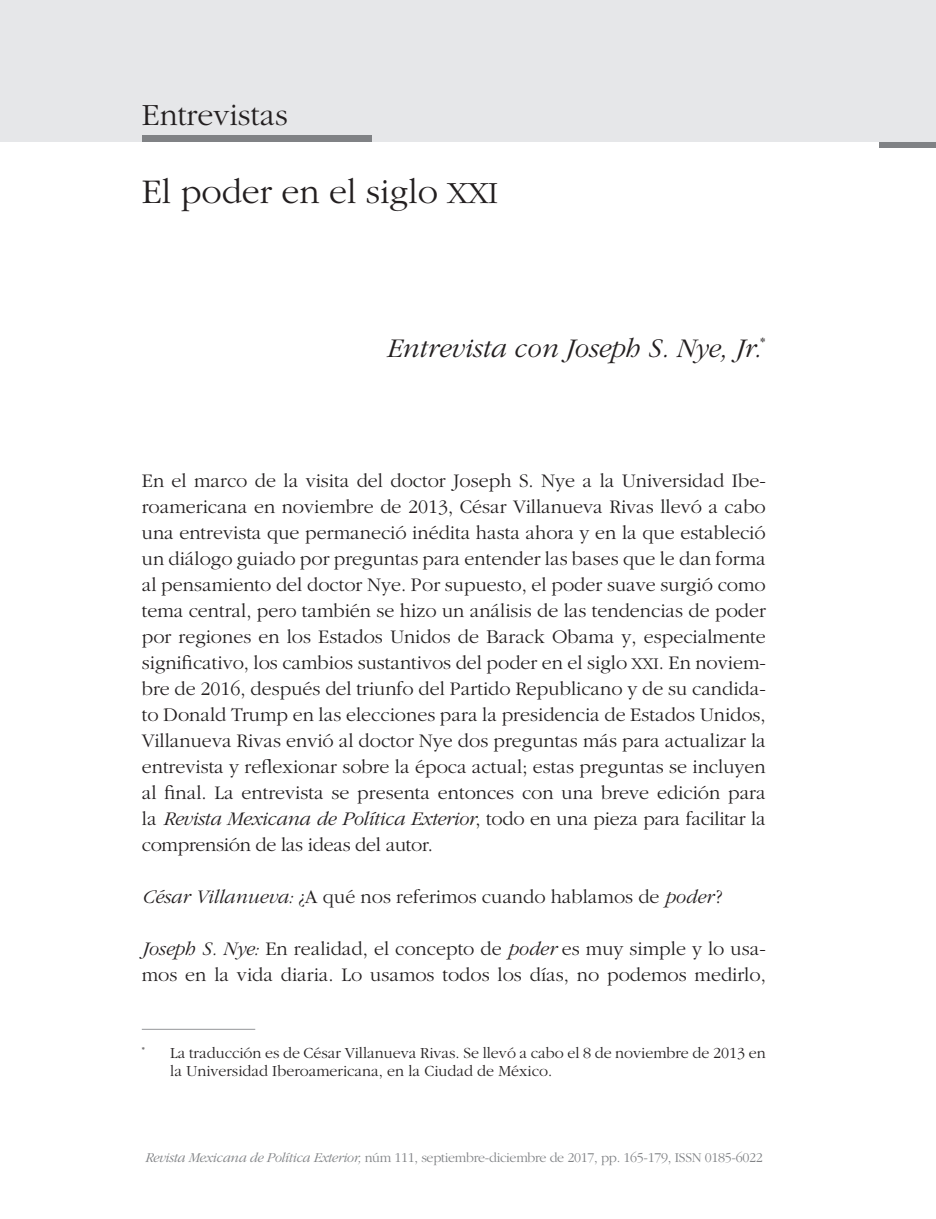
<style>
.page{position:relative;width:936px;height:1219px;background:#fff}
.page>*{position:absolute;margin:0;border:0;box-sizing:border-box;transform-origin:0 0}
.Cabeza_de_articulo{font:300 36px "Garamond";color:#231f20}
.Cabeza_seccion{font:300 32px "Garamond";color:#231f20}
.autor_articulo_cuerp{font:italic 300 28px "Garamond";color:#231f20}
.Cuerpo_txt_articulos{font:300 20px/26px "Garamond";color:#231f20;text-align:justify}
.nota_al_pie{font:300 16px/18px "Garamond";color:#231f20}
.t1{font:300 14px "Garamond";letter-spacing:-.02em;color:#808285}
.s1{font-size:32px}
.s2{font-size:17px}
.s3{font-style:italic}
</style>
<div class="page">
<div style="left:0;top:0;width:935px;height:142px;background:#e6e7e9"></div>
<div style="left:879px;top:142px;width:56px;height:6px;background:#808285"></div>
<hr style="left:0;top:0;width:1px;height:1219px;background:#dcdddf">
<div style="left:142px;top:136px;width:229px;height:6px;background:#808285"></div>
<hr style="left:142px;top:1029px;width:113px;height:1px;background:#939598">
<p class="Cabeza_seccion" style="left:142px;top:97px;width:148px">Entrevistas</p>
<p class="Cabeza_de_articulo" style="left:142px;top:172px;width:358px">El poder en el siglo <span class="s1">XXI</span></p>
<p class="autor_articulo_cuerp" style="left:385px;top:333px;width:381px">Entrevista con Joseph S. Nye, Jr.<sup>*</sup></p>
<p class="Cuerpo_txt_articulos" style="left:142px;top:468px;width:625px">En el marco de la visita del doctor Joseph S. Nye a la Universidad Ibe&shy;roamericana en noviembre de 2013, César Villanueva Rivas llevó a cabo una entrevista que permaneció inédita hasta ahora y en la que estableció un diálogo guiado por preguntas para entender las bases que le dan forma al pensamiento del doctor Nye. Por supuesto, el poder suave surgió como tema central, pero también se hizo un análisis de las tendencias de poder por regiones en los Estados Unidos de Barack Obama y, especialmente significativo, los cambios sustantivos del poder en el siglo <span class="s2">XXI</span>. En noviem&shy;bre de 2016, después del triunfo del Partido Republicano y de su candida&shy;to Donald Trump en las elecciones para la presidencia de Estados Unidos, Villanueva Rivas envió al doctor Nye dos preguntas más para actualizar la entrevista y reflexionar sobre la época actual; estas preguntas se incluyen al final. La entrevista se presenta entonces con una breve edición para la <span class="s3">Revista Mexicana de Política Exterior</span>, todo en una pieza para facilitar la comprensión de las ideas del autor.</p>
<p class="Cuerpo_txt_articulos" style="left:142px;top:884px;width:582px"><span class="s3">César Villanueva:</span> ¿A qué nos referimos cuando hablamos de <span class="s3">poder</span> ?</p>
<p class="Cuerpo_txt_articulos" style="left:142px;top:936px;width:625px"><span class="s3">Joseph S. Nye:</span> En realidad, el concepto de <span class="s3">poder</span> es muy simple y lo usa&shy;mos en la vida diaria. Lo usamos todos los días, no podemos medirlo,</p>
<p class="nota_al_pie" style="left:170px;top:1044px;width:597px;text-indent:-28px"><sup>*</sup> La traducción es de César Villanueva Rivas. Se llevó a cabo el 8 de noviembre de 2013 en la Universidad Iberoamericana, en la Ciudad de México.</p>
<p class="t1" style="left:145px;top:1149px;width:619px"><span class="s3">Revista Mexicana de Política Exterior,</span> núm 111, septiembre-diciembre de 2017, pp. 165-179, ISSN 0185-6022</p>
</div>
